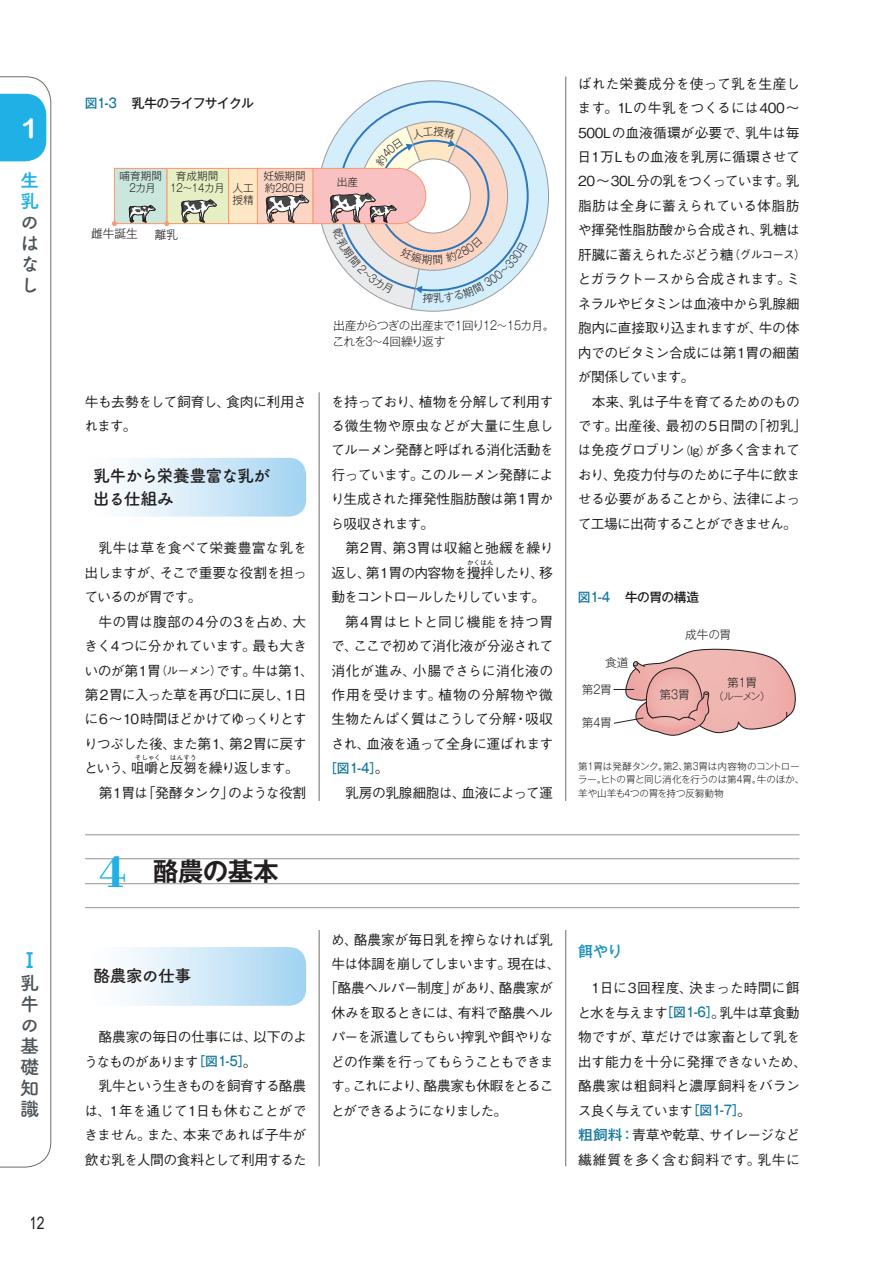
<style>
.page{position:relative;width:893px;height:1263px;background:#fff}
.page>*{position:absolute;margin:0;border:0;box-sizing:border-box;transform-origin:0 0}
.t1{font:27.6px "Arial Rounded MT Bold";color:#fff}
.見出し2_大見出し{font:700 25.5px "Gothic MB101 Pro De";letter-spacing:-.015em;color:#231f20}
.t2{font:700 21.3px "Tsuku B Rd Gothic";color:#1fb0e6}
.t3{font:700 19.2px/21px "Tsuku A Rd Gothic";color:#4d545a;text-align:justify}
.t4{font:700 19.2px/21px "Tsuku A Rd Gothic";color:#1fb0e6}
.見出し3_小見出し_2L{font:700 16.95px/23.4px "Tsuku A Rd Gothic";letter-spacing:-.05em;color:#231f20}
.見出し3_小見出し_1L{font:700 16.95px "Tsuku A Rd Gothic";letter-spacing:-.05em;color:#231f20}
.t5{font:16.95px "Arial Narrow";color:#231f20}
.見出し4_小見出し{font:500 14.85px "Gothic MB101 Pro";color:#1993c1}
.本文{font:500 13.8px/24.5px "Gothic BBB Pro";letter-spacing:-.04em;color:#231f20}
.本文-2{font:500 13.8px/24.5px "Gothic BBB Pro";letter-spacing:-.06em;color:#231f20}
.本文-3{font:500 13.8px "Gothic BBB Pro";letter-spacing:-.075em;color:#231f20}
.本文-4{font:500 13.8px/24.5px "Gothic BBB Pro";letter-spacing:-.02em;color:#231f20;text-align:right}
.本文_天付き{font:500 13.8px/24.5px "Gothic BBB Pro";letter-spacing:-.01em;color:#231f20}
.本文-5{font:500 13.8px "Gothic BBB Pro";letter-spacing:-.09em;color:#231f20}
.本文-6{font:500 13.8px "Gothic BBB Pro";letter-spacing:-.1em;color:#231f20}
.図表_タイトル{font:500 12.75px "Gothic MB101 Pro";letter-spacing:-.04em;color:#231f20}
.本文-7{font:500 12.75px "Gothic MB101 Pro";color:#14789d}
.t6{font:300 11.7px/15.9px "Gothic MB101 Pro";letter-spacing:-.075em;color:#231f20}
.t7{font:300 11.7px "Gothic MB101 Pro";letter-spacing:-.03em;color:#231f20}
.t8{font:300 10.95px "Gothic MB101 Pro";color:#231f20;scale:.85 1}
.t9{font:300 10.65px/12px "Gothic MB101 Pro";color:#231f20;text-align:center}
.t10{font:300 9.9px "Gothic MB101 Pro";color:#231f20}
.t11{font:300 9.6px/13.8px "Gothic MB101 Pro";letter-spacing:-.02em;color:#231f20}
.本文-8{font:500 6.45px "Gothic BBB Pro";letter-spacing:.05em;color:#231f20}
.s1{color:#14789d}
.s2{font-size:13.2px;color:#14789d}
.s3{font-size:10.95px}
.s4{font-size:10.65px}
.s5{font-size:11.7px}
.s6{font-family:"Bodoni SSK";font-size:45.75px;color:#1fb0e6}
.s7{font-family:"Gothic MB101 Pro";font-size:12.75px;color:#14789d}
.s8{font-family:"Gothic MB101 Pro";font-size:13.2px;color:#14789d}
.s9{font-size:12px}
.s10{font-size:13.2px}
.s11{font-family:"Gothic BBB Pro";font-size:13.8px;color:#231f20}
.s12{font-size:9.9px}
.s13{font-family:"Gothic MB101 Pro";color:#14789d}
</style>
<div class="page">
<hr style="left:565px;top:77px;width:1px;height:1089px;background:#6d6d65">
<hr style="left:319px;top:392px;width:1px;height:774px;background:#6d6d65">
<svg style="left:125px;top:458px;width:181px;height:59px;background:#cee8f7"></svg>
<div style="left:85px;top:801px;width:714px;height:129px;background:#fff"></div>
<hr style="left:85px;top:834px;width:714px;height:1px;background:#94948a">
<hr style="left:85px;top:858px;width:714px;height:1px;background:#94948a">
<hr style="left:85px;top:883px;width:714px;height:1px;background:#94948a">
<hr style="left:85px;top:907px;width:714px;height:1px;background:#94948a">
<svg style="left:125px;top:947px;width:181px;height:59px;background:#cee8f7"></svg>
<svg style="left:369px;top:80px;width:180px;height:232px"></svg>
<div style="left:257px;top:168px;width:56px;height:56px;background:#fcd6c5"></div>
<div style="left:167px;top:168px;width:62px;height:56px;background:#e5efc3"></div>
<div style="left:166px;top:168px;width:63px;height:56px;border:1px solid #f79b71"></div>
<div style="left:114px;top:168px;width:53px;height:56px;background:#cae7dd"></div>
<div style="left:114px;top:168px;width:53px;height:56px;border:1px solid #f79b71"></div>
<div style="left:229px;top:168px;width:28px;height:56px;background:#fee7c4"></div>
<div style="left:228px;top:168px;width:30px;height:56px;border:1px solid #f79b71"></div>
<svg style="left:181px;top:199px;width:36px;height:25px"></svg>
<svg style="left:129px;top:205px;width:27px;height:20px"></svg>
<svg style="left:164px;top:221px;width:5px;height:5px"></svg>
<svg style="left:112px;top:221px;width:5px;height:5px"></svg>
<svg style="left:614px;top:648px;width:182px;height:88px"></svg>
<svg style="left:0;top:76px;width:51px;height:1091px"></svg>
<svg style="left:266px;top:100px;width:264px;height:210px"></svg>
<h1 class="t1" style="left:22px;top:112px;width:13px">1</h1>
<h3 class="t4" style="left:20px;top:168px;width:20px">生乳</h3>
<h3 class="t3" style="left:20px;top:210px;width:20px">のはなし</h3>
<h3 class="t2" style="left:19px;top:943px;width:15px">Ⅰ</h3>
<h3 class="t3" style="left:20px;top:971px;width:20px">乳牛の基礎知識</h3>
<p class="t5" style="left:30px;top:1213px;width:16px">12</p>
<p class="図表_タイトル" style="left:85px;top:93px;width:171px"><span class="s1">図</span><span class="s2">1-3</span> 乳牛のライフサイクル</p>
<p class="t9" style="left:120px;top:168px;width:44px">哺育期間<br><span class="s3">2</span>カ月</p>
<p class="t7" style="left:155px;top:224px;width:25px">離乳</p>
<p class="t9" style="left:176px;top:168px;width:44px">育成期間</p>
<p class="t9" style="left:170px;top:180px;width:85px"><span class="s3">12</span>～<span class="s3">14</span>カ月 人工</p>
<p class="t9" style="left:232px;top:193px;width:23px">授精</p>
<p class="t7" style="left:91px;top:224px;width:48px">雌牛誕生</p>
<p class="t9" style="left:263px;top:168px;width:44px">妊娠期間</p>
<p class="t8" style="left:265px;top:179px;width:49px"><span class="s4">約</span>280<span class="s4">日</span></p>
<p class="t9" style="left:337px;top:174px;width:23px">出産</p>
<p class="本文" style="left:85px;top:387px;width:224px">牛も去勢をして飼育し、食肉に利用されます。</p>
<p class="見出し3_小見出し_2L" style="left:93px;top:463px;width:179px">乳牛から栄養豊富な乳が出る仕組み</p>
<p class="本文" style="left:84px;top:534px;width:224px;text-align:justify;text-indent:14px">乳牛は草を食べて栄養豊富な乳を出しますが、そこで重要な役割を担っているのが胃です。</p>
<p class="本文" style="left:84px;top:607px;width:231px;text-indent:15px">牛の胃は腹部の4分の3を占め、大きく4つに分かれています。最も大きいのが第1胃<span class="s5">（ルーメン）</span>です。牛は第1、第2胃に入った草を再び口に戻し、1日に6〜10時間ほどかけてゆっくりとすりつぶした後、また第1、第2胃に戻すという、咀嚼と反芻を繰り返します。</p>
<p class="本文-8" style="left:135px;top:753px;width:28px">そしゃく</p>
<p class="本文-8" style="left:170px;top:753px;width:28px">はんすう</p>
<p class="本文-2" style="left:99px;top:779px;width:209px">第1胃は「発酵タンク」のような役割</p>
<p class="見出し2_大見出し" style="left:100px;top:850px;width:180px"><span class="s6">4</span> 酪農の基本</p>
<p class="見出し3_小見出し_1L" style="left:93px;top:963px;width:100px">酪農家の仕事</p>
<p class="本文-2" style="left:84px;top:1023px;width:224px;text-indent:14px">酪農家の毎日の仕事には、以下のようなものがあります<span class="s7">［図</span><span class="s8">1-5</span><span class="s7">］</span>。</p>
<p class="本文" style="left:84px;top:1072px;width:224px;text-align:justify;text-indent:14px">乳牛という生きものを飼育する酪農は、1年を通じて1日も休むことができません。また、本来であれば子牛が飲む乳を人間の食料として利用するた</p>
<p class="t6" style="left:333px;top:316px;width:223px">出産からつぎの出産まで<span class="s9">1</span>回り<span class="s9">12</span>～<span class="s9">15</span>カ月。これを<span class="s9">3</span>～<span class="s9">4</span>回繰り返す</p>
<p class="本文" style="left:331px;top:387px;width:224px;text-align:justify">を持っており、植物を分解して利用する微生物や原虫などが大量に生息してルーメン発酵と呼ばれる消化活動を行っています。このルーメン発酵により生成された揮発性脂肪酸は第1胃から吸収されます。</p>
<p class="本文-4" style="left:331px;top:534px;width:224px">第2胃、第3胃は収縮と弛緩を繰り返し、第1胃の内容物を攪拌したり、移</p>
<p class="本文-8" style="left:467px;top:557px;width:28px">かくはん</p>
<p class="本文-5" style="left:331px;top:586px;width:215px">動をコントロールしたりしています。</p>
<p class="本文" style="left:331px;top:607px;width:224px;text-align:justify;text-indent:14px">第4胃はヒトと同じ機能を持つ胃で、ここで初めて消化液が分泌されて消化が進み、小腸でさらに消化液の作用を受けます。植物の分解物や微生物たんぱく質はこうして分解・吸収され、血液を通って全身に運ばれます</p>
<p class="本文-7" style="left:325px;top:757px;width:65px">［図<span class="s10">1-4</span>］<span class="s11">。</span></p>
<p class="本文" style="left:345px;top:779px;width:209px">乳房の乳腺細胞は、血液によって運</p>
<p class="本文" style="left:331px;top:925px;width:223px">め、酪農家が毎日乳を搾らなければ乳</p>
<p class="本文-3" style="left:331px;top:953px;width:231px">牛は体調を崩してしまいます。現在は、</p>
<p class="本文" style="left:324px;top:974px;width:230px">「酪農ヘルパー制度」があり、酪農家が</p>
<p class="本文" style="left:332px;top:999px;width:223px">休みを取るときには、有料で酪農ヘル</p>
<p class="本文-2" style="left:331px;top:1023px;width:223px">パーを派遣してもらい搾乳や餌やりな</p>
<p class="本文" style="left:331px;top:1047px;width:224px">どの作業を行ってもらうこともできま</p>
<p class="本文-3" style="left:331px;top:1075px;width:224px">す。これにより、酪農家も休暇をとるこ</p>
<p class="本文-6" style="left:331px;top:1099px;width:178px">とができるようになりました。</p>
<p class="本文" style="left:577px;top:70px;width:230px">ばれた栄養成分を使って乳を生産します。1Lの牛乳をつくるには400〜<br>500Lの血液循環が必要で、乳牛は毎日1万Lもの血液を乳房に循環させて<br>20〜30L分の乳をつくっています。乳脂肪は全身に蓄えられている体脂肪や揮発性脂肪酸から合成され、乳糖は肝臓に蓄えられたぶどう糖<span class="s5">（グルコース）</span>とガラクトースから合成されます。ミネラルやビタミンは血液中から乳腺細胞内に直接取り込まれますが、牛の体内でのビタミン合成には第1胃の細菌が関係しています。</p>
<p class="本文" style="left:578px;top:387px;width:231px;text-indent:14px">本来、乳は子牛を育てるためのものです。出産後、最初の5日間の「初乳」は免疫グロブリン<span class="s5">（Ig）</span>が多く含まれており、免疫力付与のために子牛に飲ませる必要があることから、法律によって工場に出荷することができません。</p>
<p class="図表_タイトル" style="left:578px;top:587px;width:123px"><span class="s1">図</span><span class="s2">1-4</span> 牛の胃の構造</p>
<p class="t7" style="left:605px;top:653px;width:25px">食道</p>
<p class="t7" style="left:582px;top:680px;width:32px">第<span class="s9">2</span>胃</p>
<p class="t7" style="left:582px;top:713px;width:32px">第<span class="s9">4</span>胃</p>
<p class="t7" style="left:685px;top:624px;width:48px">成牛の胃</p>
<p class="t7" style="left:659px;top:685px;width:32px">第<span class="s9">3</span>胃</p>
<p class="t7" style="left:727px;top:673px;width:32px">第<span class="s9">1</span>胃</p>
<p class="t10" style="left:714px;top:687px;width:58px">（ルーメン）</p>
<p class="t11" style="left:578px;top:758px;width:228px">第<span class="s12">1</span>胃は発酵タンク。第<span class="s12">2</span>、第<span class="s12">3</span>胃は内容物のコントローラー。ヒトの胃と同じ消化を行うのは第<span class="s12">4</span>胃。牛のほか、羊や山羊も<span class="s12">4</span>つの胃を持つ反芻動物</p>
<p class="見出し4_小見出し" style="left:578px;top:939px;width:46px">餌やり</p>
<p class="本文" style="left:577px;top:974px;width:231px;text-indent:14px">1日に3回程度、決まった時間に餌と水を与えます<span class="s7">［図</span><span class="s8">1-6</span><span class="s7">］</span>。乳牛は草食動物ですが、草だけでは家畜として乳を出す能力を十分に発揮できないため、酪農家は粗飼料と濃厚飼料をバランス良く与えています<span class="s7">［図</span><span class="s8">1-7</span><span class="s7">］</span>。</p>
<p class="本文_天付き" style="left:578px;top:1121px;width:223px"><span class="s13">粗飼料：</span>青草や乾草、サイレージなど繊維質を多く含む飼料です。乳牛に</p>
</div>
